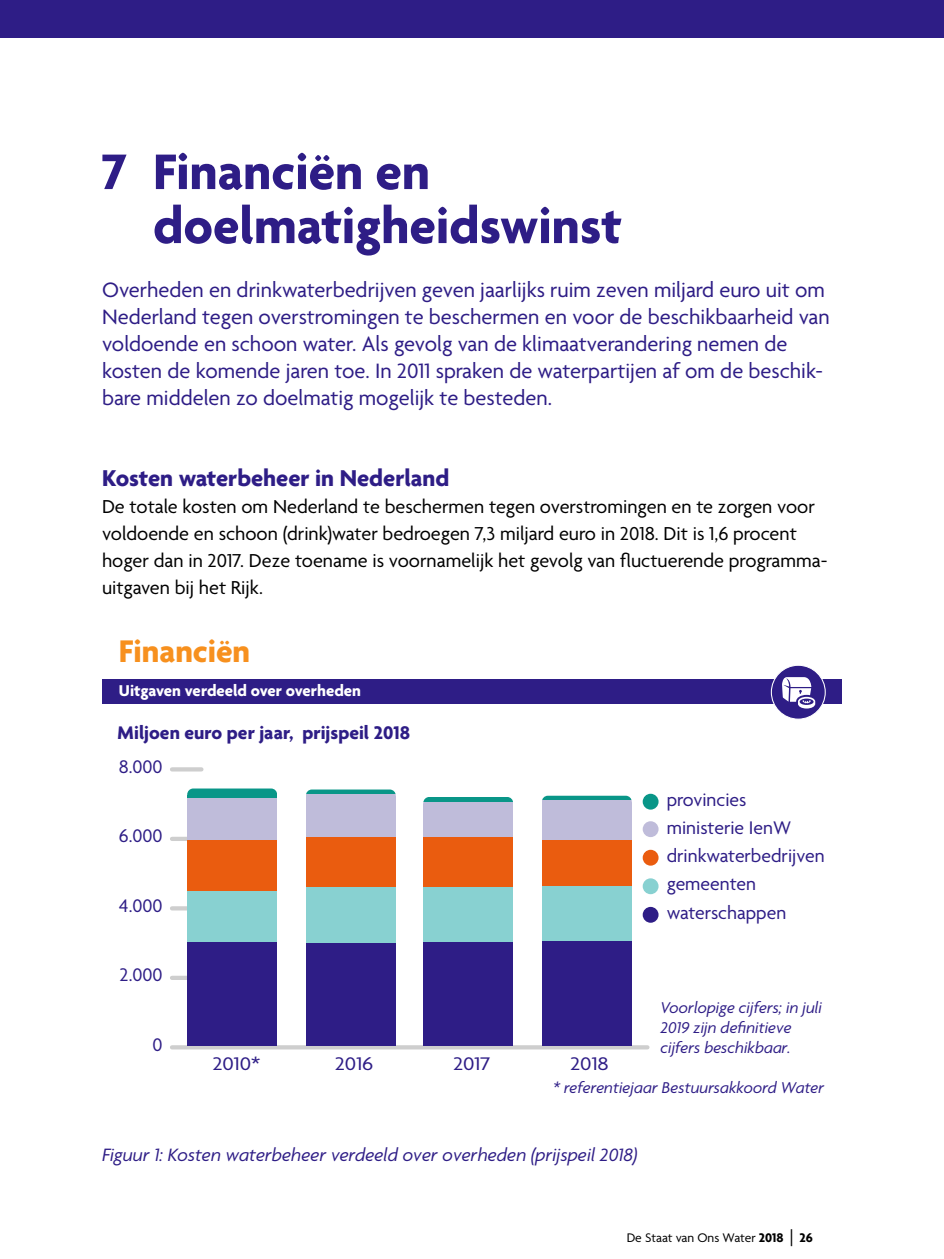
<style>
.page{position:relative;width:944px;height:1259px;background:#fff}
.page>*{position:absolute;margin:0;border:0;box-sizing:border-box;transform-origin:0 0}
.hoofdstuktitel{font:700 54px/54px "Agenda";color:#2e1d86}
.hoofdstukcijfer{font:700 54px "Agenda";color:#2e1d86}
.t1{font:700 33.75px "Agenda";color:#f7901e}
.Blauwe_kop__alinea{font:700 24.75px "Agenda";color:#2e1d86}
.leader__intro{font:22.5px/27px "Agenda";color:#2e1d86}
.t2{font:20.25px/27px "Agenda";color:#000}
.t3{font:19.8px/29px "Agenda";color:#2e1d86}
.t4{font:700 19.8px "Agenda";color:#2e1d86}
.t5{font:19.8px "Agenda";color:#2e1d86;scale:1.13 1}
.figuurtitel{font:italic 19.35px "Agenda";color:#2e1d86}
.t6{font:italic 16.88px/20.2px "Agenda";color:#2e1d86}
.t7{font:700 16.88px "Agenda";color:#fff}
.t8{font:13.5px "Agenda";color:#000}
.s1{font-weight:700}
.s2{font-size:18px}
</style>
<div class="page">
<div style="left:0;top:0;width:944px;height:37px;background:#2e1d86"></div>
<svg style="left:172px;top:767px;width:29px;height:4px"></svg>
<div style="left:172px;top:836px;width:29px;height:5px;background:#cecece"></div>
<hr style="left:172px;top:906px;width:29px;height:4px;background:#cecece">
<div style="left:172px;top:975px;width:29px;height:5px;background:#cecece"></div>
<div style="left:643px;top:794px;width:16px;height:15px;background:#099688;border-radius:50%"></div>
<div style="left:643px;top:850px;width:16px;height:15px;background:#ea5c0f;border-radius:50%"></div>
<div style="left:643px;top:907px;width:16px;height:15px;background:#2e1d86;border-radius:50%"></div>
<div style="left:643px;top:821px;width:16px;height:16px;background:#bfbcda;border-radius:50%"></div>
<div style="left:643px;top:878px;width:16px;height:16px;background:#88d1d1;border-radius:50%"></div>
<svg style="left:172px;top:1045px;width:475px;height:4px;fill:#cecece"></svg>
<div style="left:187px;top:941px;width:90px;height:104px;background:#2e1d86"></div>
<div style="left:187px;top:891px;width:90px;height:50px;background:#88d1d1"></div>
<div style="left:187px;top:839px;width:90px;height:52px;background:#ea5c0f"></div>
<div style="left:187px;top:798px;width:90px;height:41px;background:#bfbcda"></div>
<div style="left:187px;top:788px;width:90px;height:10px;background:#099688"></div>
<div style="left:306px;top:942px;width:90px;height:103px;background:#2e1d86"></div>
<div style="left:306px;top:886px;width:90px;height:56px;background:#88d1d1"></div>
<div style="left:306px;top:837px;width:90px;height:49px;background:#ea5c0f"></div>
<div style="left:306px;top:793px;width:90px;height:44px;background:#bfbcda"></div>
<div style="left:423px;top:941px;width:90px;height:104px;background:#2e1d86"></div>
<div style="left:423px;top:887px;width:90px;height:54px;background:#88d1d1"></div>
<div style="left:423px;top:837px;width:90px;height:50px;background:#ea5c0f"></div>
<div style="left:423px;top:801px;width:90px;height:36px;background:#bfbcda"></div>
<div style="left:542px;top:940px;width:90px;height:105px;background:#2e1d86"></div>
<div style="left:542px;top:885px;width:90px;height:55px;background:#88d1d1"></div>
<div style="left:542px;top:838px;width:90px;height:47px;background:#ea5c0f"></div>
<div style="left:542px;top:800px;width:90px;height:39px;background:#bfbcda"></div>
<svg style="left:187px;top:788px;width:90px;height:7px"></svg>
<svg style="left:306px;top:789px;width:90px;height:7px"></svg>
<svg style="left:423px;top:797px;width:90px;height:6px"></svg>
<svg style="left:542px;top:795px;width:90px;height:7px"></svg>
<div style="left:102px;top:679px;width:740px;height:25px;background:#2e1d86"></div>
<div style="left:771px;top:665px;width:54px;height:54px;background:#2e1d86;border-radius:50%"></div>
<div style="left:771px;top:665px;width:55px;height:54px;border:1px solid #fff;border-radius:50%"></div>
<svg style="left:782px;top:677px;width:33px;height:31px"></svg>
<p class="hoofdstukcijfer" style="left:102px;top:143px;width:27px">7</p>
<p class="hoofdstuktitel" style="left:153px;top:148px;width:470px">Financiën en doelmatigheidswinst</p>
<p class="leader__intro" style="left:102px;top:278px;width:729px">Overheden en drinkwaterbedrijven geven jaarlijks ruim zeven miljard euro uit om Nederland tegen overstromingen te beschermen en voor de beschikbaarheid van voldoende en schoon water. Als gevolg van de klimaatverandering nemen de kosten de komende jaren toe. In 2011 spraken de waterpartijen af om de beschik&shy;bare middelen zo doelmatig mogelijk te besteden.</p>
<p class="Blauwe_kop__alinea" style="left:102px;top:465px;width:349px">Kosten waterbeheer in Nederland</p>
<p class="t2" style="left:102px;top:494px;width:727px">De totale kosten om Nederland te beschermen tegen overstromingen en te zorgen voor voldoende en schoon (drink)water bedroegen 7,3 miljard euro in 2018. Dit is 1,6 procent hoger dan in 2017. Deze toename is voornamelijk het gevolg van fluctuerende programma&shy;uitgaven bij het Rijk.</p>
<p class="t1" style="left:119px;top:633px;width:133px">Financiën</p>
<p class="t7" style="left:119px;top:681px;width:244px">Uitgaven verdeeld over overheden</p>
<p class="t4" style="left:118px;top:721px;width:294px">Miljoen euro per jaar, prijspeil 2018</p>
<p class="t3" style="left:119px;top:753px;width:45px">8.000</p>
<p class="t3" style="left:119px;top:822px;width:45px">6.000</p>
<p class="t3" style="left:119px;top:892px;width:45px">4.000</p>
<p class="t3" style="left:119px;top:961px;width:45px">2.000</p>
<p class="t3" style="left:153px;top:1031px;width:12px">0</p>
<p class="t3" style="left:667px;top:786px;width:81px">provincies</p>
<p class="t3" style="left:667px;top:842px;width:159px">drinkwaterbedrijven</p>
<p class="t3" style="left:667px;top:814px;width:126px">ministerie IenW</p>
<p class="t3" style="left:667px;top:870px;width:121px">gemeenten waterschappen</p>
<p class="t6" style="left:660px;top:997px;width:163px">Voorlopige cijfers; in juli<br>2019 zijn definitieve cijfers beschikbaar.</p>
<p class="t6" style="left:553px;top:1077px;width:273px">* referentiejaar Bestuursakkoord Water</p>
<p class="t5" style="left:212px;top:1053px;width:44px">2010*</p>
<p class="t5" style="left:335px;top:1053px;width:36px">2016</p>
<p class="t5" style="left:453px;top:1053px;width:35px">2017</p>
<p class="t5" style="left:570px;top:1053px;width:36px">2018</p>
<p class="figuurtitel" style="left:102px;top:1143px;width:537px">Figuur 1: Kosten waterbeheer verdeeld over overheden (prijspeil 2018)</p>
<p class="t8" style="left:627px;top:1230px;width:188px">De Staat van Ons Water <span class="s1">2018</span> <span class="s2">|</span> <span class="s1">26</span></p>
</div>
